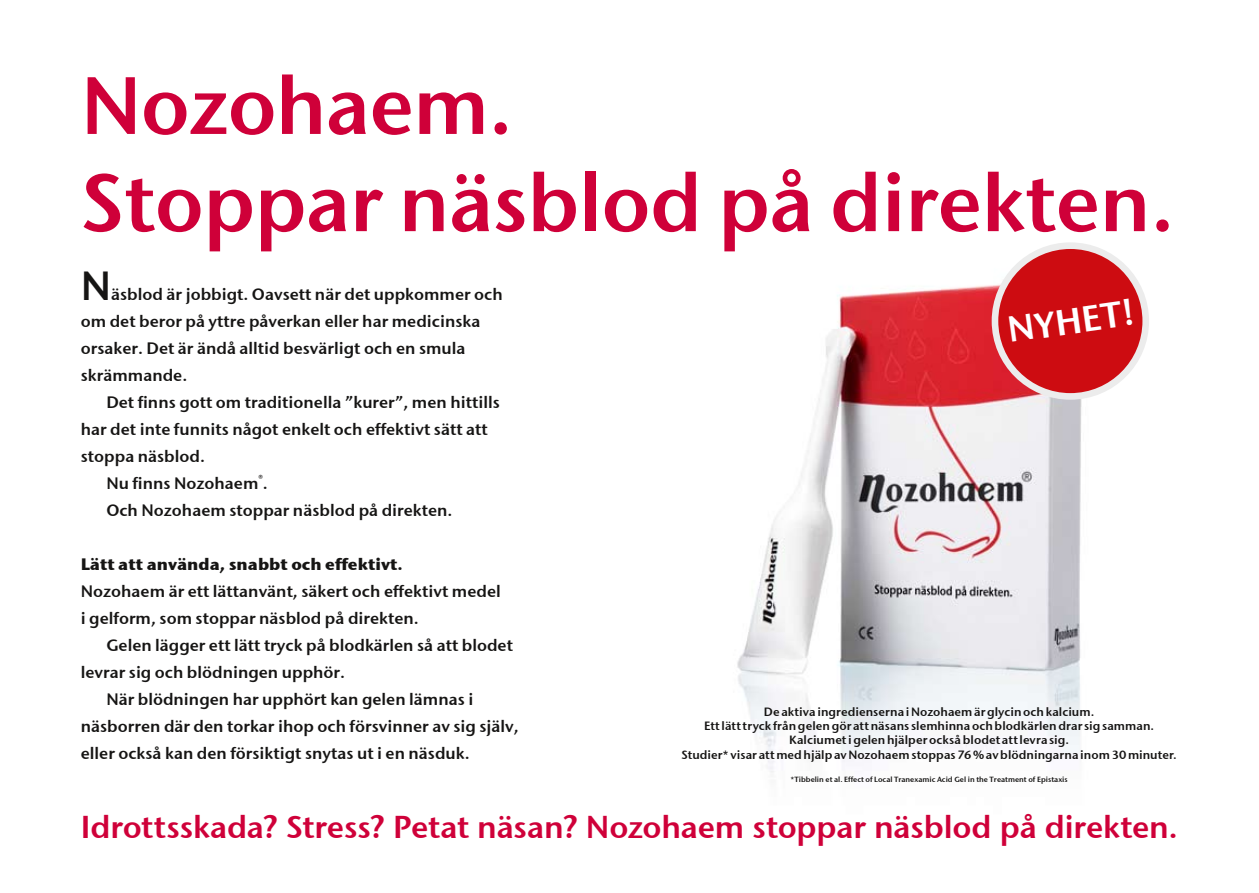
<style>
.page{position:relative;width:1259px;height:893px;background:#fff}
.page>*{position:absolute;margin:0;border:0;box-sizing:border-box;transform-origin:0 0}
.t1{font:81px/97.2px "Stone Sans Sem ITCTT Semi";letter-spacing:-.005em;color:#cf0039}
.t2{font:40.5px "Stone Sans Sem ITCTT Semi";color:#161514}
.t3{font:36px "Stone Sans Sem ITCTT Semi";color:#fff}
.t4{font:31.5px "Stone Sans Sem ITCTT Semi";letter-spacing:-.01em;color:#cf0039}
.t5{font:16.5px/27px "Stone Sans Sem ITCTT Semi";color:#161514}
.t6{font:700 16.5px "Stone Sans ITC";color:#161514}
.t7{font:12px/14.4px "Stone Sans Sem ITCTT Semi";letter-spacing:.005em;color:#161514;text-align:center}
.t8{font:7.5px "Stone Sans Sem ITCTT Semi";color:#161514}
</style>
<div class="page">
<img style="left:737px;top:253px;width:404px;height:520px">
<div style="left:995px;top:246px;width:150px;height:150px;background:#cd0c11;border-radius:50%"></div>
<div style="left:991px;top:242px;width:158px;height:158px;border:7px solid #ececec;border-radius:50%"></div>
<h1 class="t1" style="left:81px;top:51px;width:1095px">Nozohaem.<br>Stoppar näsblod på direkten.</h1>
<h2 class="t2" style="left:81px;top:252px;width:32px">N</h2>
<p class="t5" style="left:81px;top:279px;width:423px;text-indent:30px">äsblod är jobbigt. Oavsett när det uppkommer och om det beror på yttre påverkan eller har medicinska orsaker. Det är ändå alltid besvärligt och en smula skrämmande.</p>
<p class="t5" style="left:106px;top:387px;width:395px">Det finns gott om traditionella ”kurer”, men hittills</p>
<p class="t5" style="left:81px;top:414px;width:408px">har det inte funnits något enkelt och effektivt sätt att</p>
<p class="t5" style="left:81px;top:441px;width:126px">stoppa näsblod.</p>
<p class="t5" style="left:106px;top:468px;width:163px">Nu finns Nozohaem<sup>®</sup>.</p>
<p class="t5" style="left:106px;top:495px;width:348px">Och Nozohaem stoppar näsblod på direkten.</p>
<p class="t6" style="left:81px;top:549px;width:324px">Lätt att använda, snabbt och effektivt.</p>
<p class="t5" style="left:81px;top:576px;width:421px">Nozohaem är ett lättanvänt, säkert och effektivt medel i gelform, som stoppar näsblod på direkten.</p>
<p class="t5" style="left:106px;top:630px;width:408px">Gelen lägger ett lätt tryck på blodkärlen så att blodet</p>
<p class="t5" style="left:81px;top:657px;width:266px">levrar sig och blödningen upphör.</p>
<p class="t5" style="left:106px;top:684px;width:368px">När blödningen har upphört kan gelen lämnas i</p>
<p class="t5" style="left:81px;top:711px;width:439px">näsborren där den torkar ihop och försvinner av sig själv,</p>
<p class="t5" style="left:81px;top:738px;width:390px">eller också kan den försiktigt snytas ut i en näsduk.</p>
<h3 class="t3" style="left:1003px;top:300px;width:129px;rotate:-8deg">NYHET!</h3>
<p class="t7" style="left:681px;top:703px;width:497px">De aktiva ingredienserna i Nozohaem är glycin och kalcium.<br>Ett lätt tryck från gelen gör att näsans slemhinna och blodkärlen drar sig samman.<br>Kalciumet i gelen hjälper också blodet att levra sig.<br>Studier* visar att med hjälp av Nozohaem stoppas 76 % av blödningarna inom 30 minuter.</p>
<p class="t8" style="left:790px;top:773px;width:279px">*Tibbelin et al. Effect of Local Tranexamic Acid Gel in the Treatment of Epistaxis</p>
<h3 class="t4" style="left:81px;top:800px;width:1098px">Idrottsskada? Stress? Petat näsan? Nozohaem stoppar näsblod på direkten.</h3>
</div>
